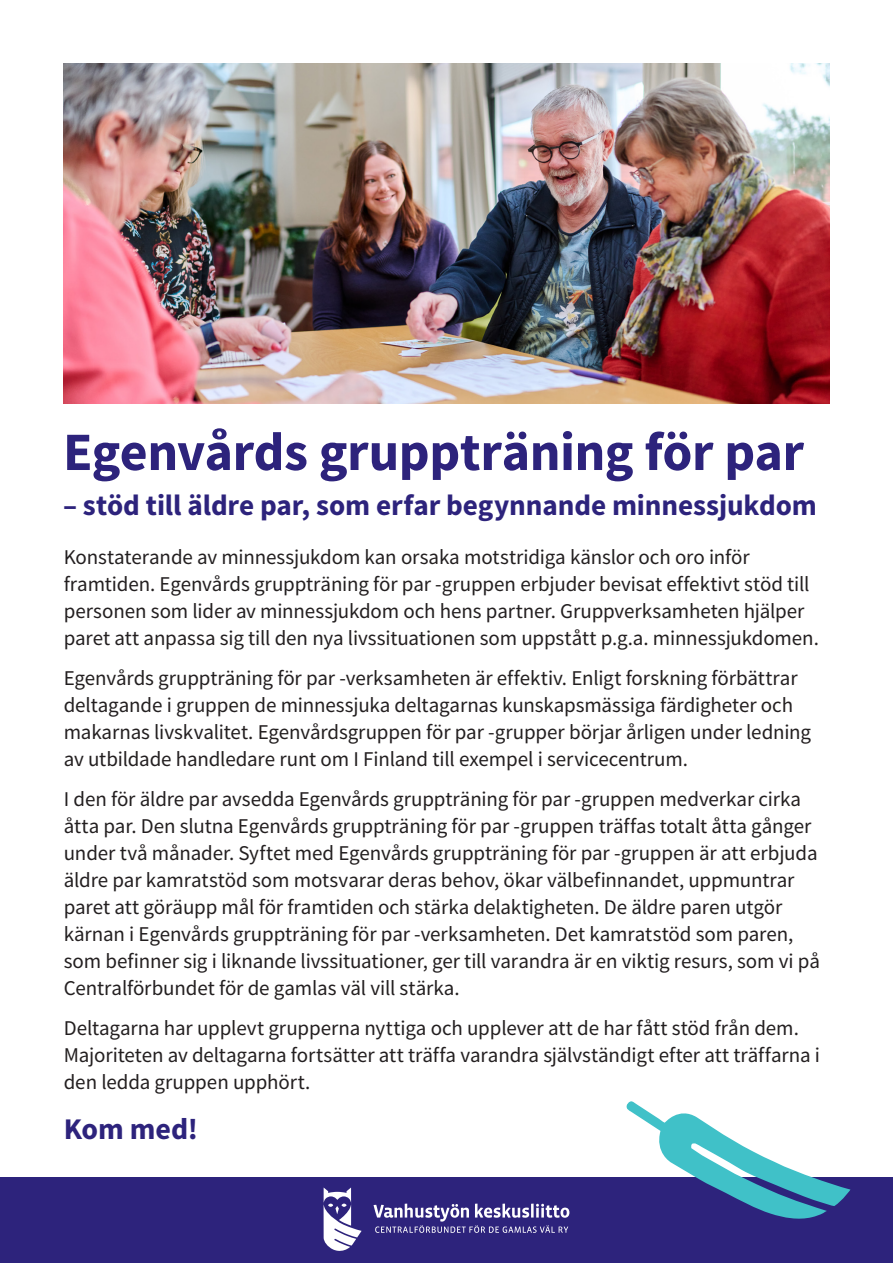
<style>
.page{position:relative;width:893px;height:1263px;background:#fff}
.page>*{position:absolute;margin:0;border:0;box-sizing:border-box;transform-origin:0 0}
.t1{font:700 54px "Source Sans Pro";letter-spacing:-.01em;color:#2d237c}
.t2{font:700 30px "Source Sans Pro";color:#2d237c}
.t3{font:700 29.25px "Source Sans Pro";letter-spacing:-.005em;color:#2d237c}
.Leipis{font:21px/27px "Source Sans Pro";letter-spacing:-.005em;color:#231f20}
</style>
<div class="page">
<div style="left:0;top:1178px;width:893px;height:85px;background:#2d237c"></div>
<svg style="left:324px;top:1187px;width:38px;height:64px"></svg>
<svg style="left:373px;top:1203px;width:196px;height:30px"></svg>
<svg style="left:626px;top:1101px;width:224px;height:118px"></svg>
<img style="left:64px;top:64px;width:765px;height:340px">
<p class="t1" style="left:63px;top:415px;width:742px">Egenvårds gruppträning för par</p>
<p class="t3" style="left:63px;top:485px;width:755px">– stöd till äldre par, som erfar begynnande minnessjukdom</p>
<p class="Leipis" style="left:64px;top:544px;width:757px">Konstaterande av minnessjukdom kan orsaka motstridiga känslor och oro inför framtiden. Egenvårds gruppträning för par -gruppen erbjuder bevisat effektivt stöd till personen som lider av minnessjukdom och hens partner. Gruppverksamheten hjälper paret att anpassa sig till den nya livssituationen som uppstått p.g.a. minnessjukdomen.</p>
<p class="Leipis" style="left:64px;top:664px;width:749px">Egenvårds gruppträning för par -verksamheten är effektiv. Enligt forskning förbättrar deltagande i gruppen de minnessjuka deltagarnas kunskapsmässiga färdigheter och makarnas livskvalitet. Egenvårdsgruppen för par -grupper börjar årligen under ledning av utbildade handledare runt om I Finland till exempel i servicecentrum.</p>
<p class="Leipis" style="left:64px;top:785px;width:758px">I den för äldre par avsedda Egenvårds gruppträning för par -gruppen medverkar cirka åtta par. Den slutna Egenvårds gruppträning för par -gruppen träffas totalt åtta gånger under två månader. Syftet med Egenvårds gruppträning för par -gruppen är att erbjuda äldre par kamratstöd som motsvarar deras behov, ökar välbefinnandet, uppmuntrar paret att göräupp mål för framtiden och stärka delaktigheten. De äldre paren utgör kärnan i Egenvårds gruppträning för par -verksamheten. Det kamratstöd som paren, som befinner sig i liknande livssituationer, ger till varandra är en viktig resurs, som vi på Centralförbundet för de gamlas väl vill stärka.</p>
<p class="Leipis" style="left:64px;top:1014px;width:758px">Deltagarna har upplevt grupperna nyttiga och upplever att de har fått stöd från dem.<br>Majoriteten av deltagarna fortsätter att träffa varandra självständigt efter att träffarna i den ledda gruppen upphört.</p>
<p class="t2" style="left:64px;top:1109px;width:136px">Kom med!</p>
</div>
